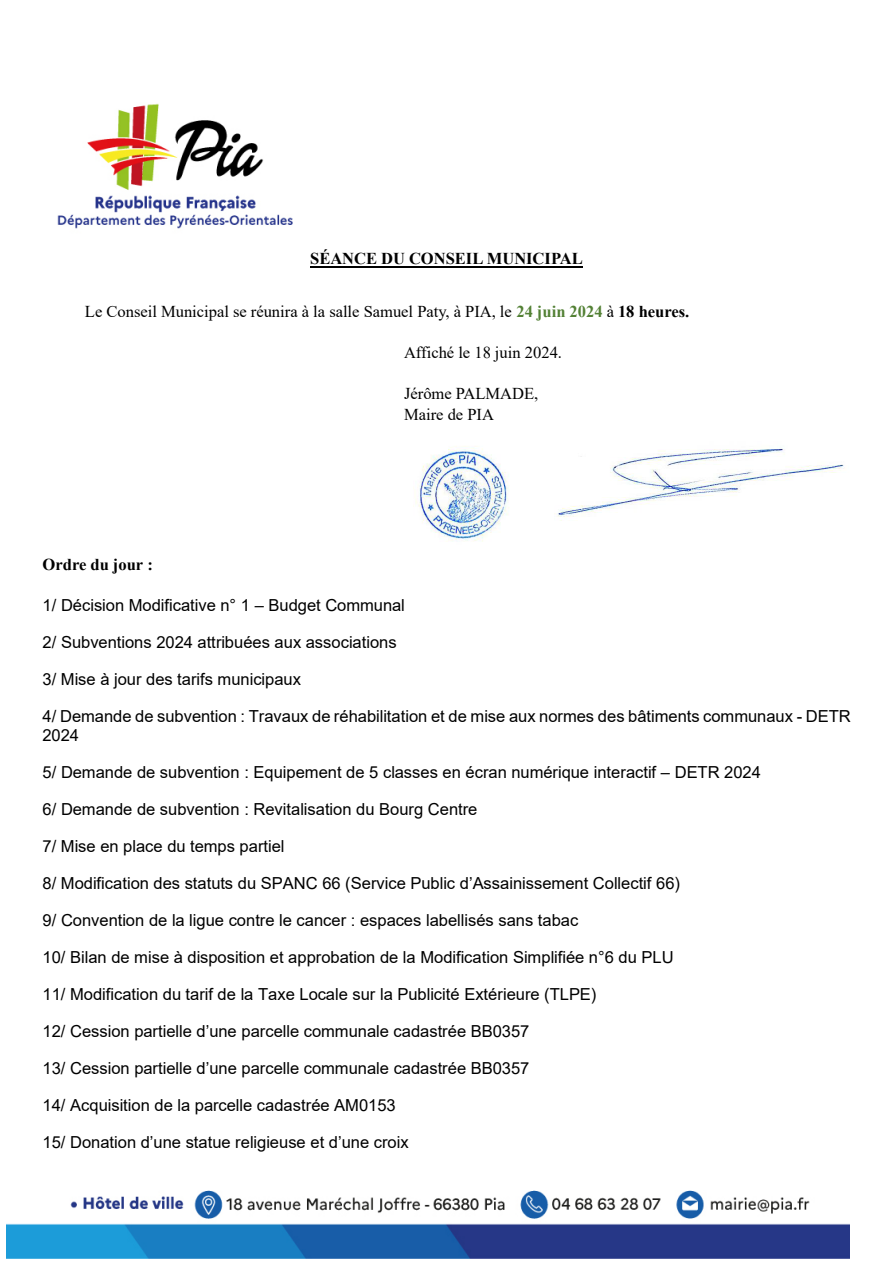
<style>
.page{position:relative;width:893px;height:1263px;background:#fff}
.page>*{position:absolute;margin:0;border:0;box-sizing:border-box;transform-origin:0 0}
.t1{font:16.5px/19px "Arial";color:#000}
.t2{font:16.5px/20.5px "Times New Roman";color:#000}
.t3{font:700 16.5px "Times New Roman";color:#000}
.s1{font-weight:700;color:#538135}
.s2{font-weight:700}
</style>
<div class="page">
<img style="left:7px;top:103px;width:842px;height:1155px">
<hr style="left:310px;top:266px;width:273px;height:2px;background:#000">
<img style="left:414px;top:437px;width:96px;height:108px">
<img style="left:555px;top:441px;width:294px;height:85px">
<p class="t3" style="left:310px;top:247px;width:274px">SÉANCE DU CONSEIL MUNICIPAL</p>
<p class="t2" style="left:85px;top:301px;width:606px">Le Conseil Municipal se réunira à la salle Samuel Paty, à PIA, le <span class="s1">24 juin 2024</span> à <span class="s2">18 heures.</span></p>
<p class="t2" style="left:404px;top:342px;width:160px">Affiché le 18 juin 2024.</p>
<p class="t2" style="left:404px;top:383px;width:136px">Jérôme PALMADE,<br>Maire de PIA</p>
<p class="t3" style="left:43px;top:553px;width:112px">Ordre du jour :</p>
<p class="t1" style="left:43px;top:595px;width:364px">1/ Décision Modificative n° 1 – Budget Communal</p>
<p class="t1" style="left:42px;top:632px;width:356px">2/ Subventions 2024 attribuées aux associations</p>
<p class="t1" style="left:42px;top:669px;width:260px">3/ Mise à jour des tarifs municipaux</p>
<p class="t1" style="left:42px;top:706px;width:810px">4/ Demande de subvention : Travaux de réhabilitation et de mise aux normes des bâtiments communaux - DETR<br>2024</p>
<p class="t1" style="left:42px;top:762px;width:720px">5/ Demande de subvention : Equipement de 5 classes en écran numérique interactif – DETR 2024</p>
<p class="t1" style="left:42px;top:799px;width:436px">6/ Demande de subvention : Revitalisation du Bourg Centre</p>
<p class="t1" style="left:42px;top:836px;width:244px">7/ Mise en place du temps partiel</p>
<p class="t1" style="left:42px;top:873px;width:639px">8/ Modification des statuts du SPANC 66 (Service Public d’Assainissement Collectif 66)</p>
<p class="t1" style="left:42px;top:910px;width:537px">9/ Convention de la ligue contre le cancer : espaces labellisés sans tabac</p>
<p class="t1" style="left:42px;top:947px;width:633px">10/ Bilan de mise à disposition et approbation de la Modification Simplifiée n°6 du PLU</p>
<p class="t1" style="left:42px;top:984px;width:555px">11/ Modification du tarif de la Taxe Locale sur la Publicité Extérieure (TLPE)</p>
<p class="t1" style="left:42px;top:1021px;width:489px">12/ Cession partielle d’une parcelle communale cadastrée BB0357</p>
<p class="t1" style="left:42px;top:1058px;width:489px">13/ Cession partielle d’une parcelle communale cadastrée BB0357</p>
<p class="t1" style="left:42px;top:1095px;width:355px">14/ Acquisition de la parcelle cadastrée AM0153</p>
<p class="t1" style="left:42px;top:1132px;width:368px">15/ Donation d’une statue religieuse et d’une croix</p>
</div>
